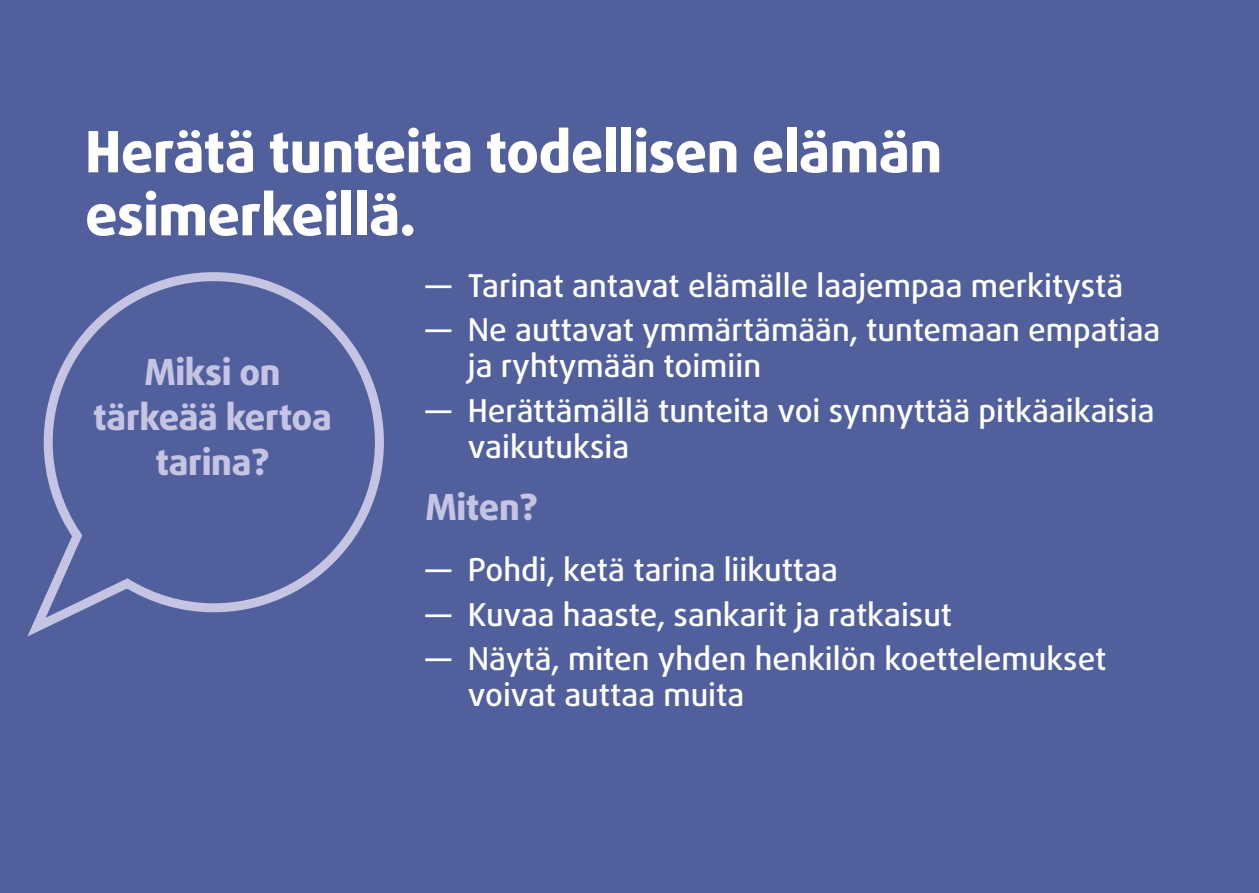
<style>
.page{position:relative;width:1259px;height:893px;background:#51609d}
.page>*{position:absolute;margin:0;border:0;box-sizing:border-box;transform-origin:0 0}
.Headline{font:800 57px/63px "Daxline Pro";letter-spacing:-.01em;color:#fff}
.Highlights_question{font:800 36px/45px "Daxline Pro";letter-spacing:-.01em;color:#c6c4e3;text-align:center}
.HOW{font:800 36px "Daxline Pro";letter-spacing:-.01em;color:#c6c4e3}
.t1{font:500 31.5px/36px "Daxline Pro";color:#fff}
</style>
<div class="page">
<svg style="left:27px;top:272px;width:357px;height:365px"></svg>
<p class="Headline" style="left:85px;top:121px;width:858px">Herätä tunteita todellisen elämän esimerkeillä.</p>
<p class="Highlights_question" style="left:93px;top:350px;width:240px">Miksi on tärkeää kertoa tarina?</p>
<p class="t1" style="left:425px;top:268px;width:699px">― Tarinat antavat elämälle laajempaa merkitystä</p>
<p class="t1" style="left:468px;top:312px;width:694px;text-indent:-43px">― Ne auttavat ymmärtämään, tuntemaan empatiaa ja ryhtymään toimiin</p>
<p class="t1" style="left:468px;top:393px;width:688px;text-indent:-43px">― Herättämällä tunteita voi synnyttää pitkäaikaisia vaikutuksia</p>
<p class="HOW" style="left:425px;top:483px;width:114px">Miten?</p>
<p class="t1" style="left:425px;top:552px;width:414px">― Pohdi, ketä tarina liikuttaa</p>
<p class="t1" style="left:425px;top:597px;width:528px">― Kuvaa haaste, sankarit ja ratkaisut</p>
<p class="t1" style="left:468px;top:641px;width:640px;text-indent:-43px">― Näytä, miten yhden henkilön koettelemukset voivat auttaa muita</p>
</div>
